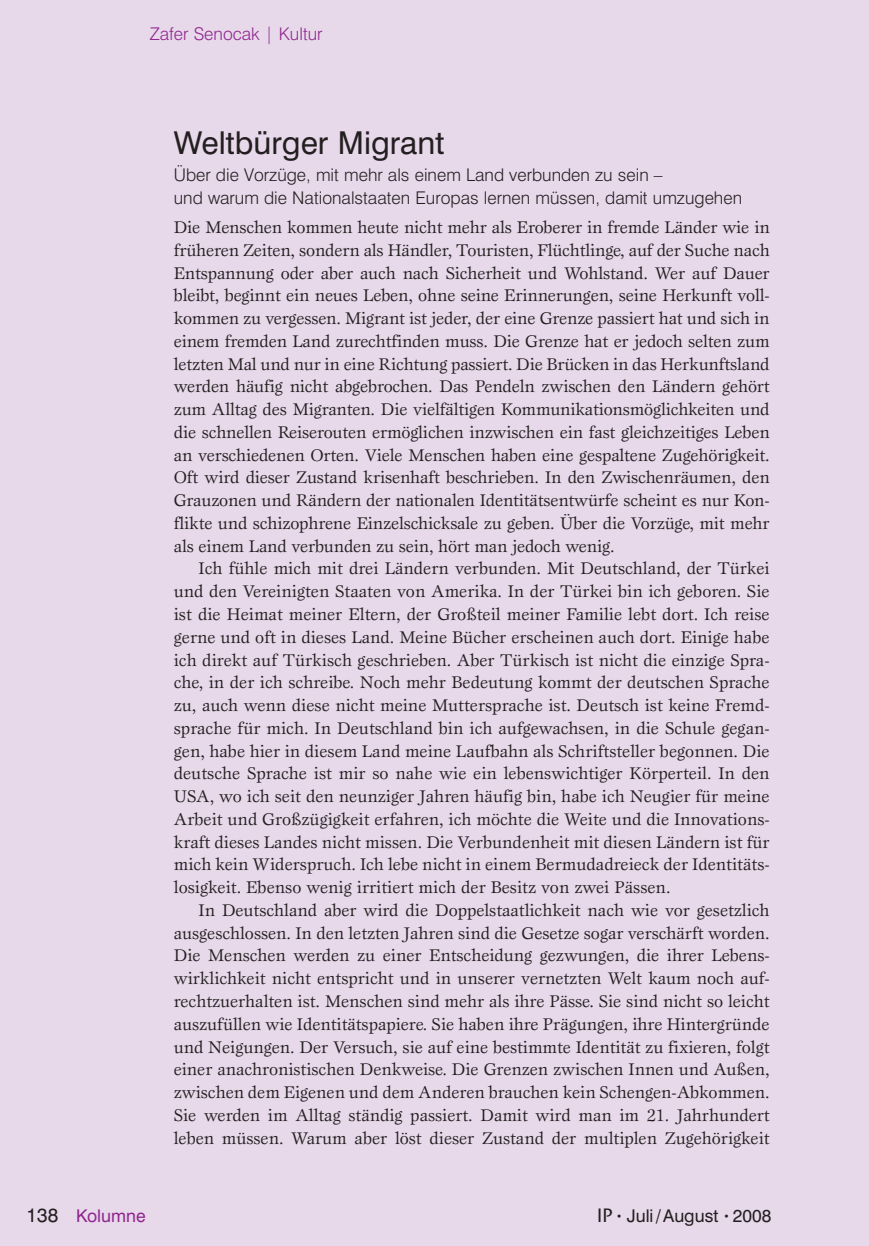
<style>
.page{position:relative;width:869px;height:1246px;background:#fff}
.page>*{position:absolute;margin:0;border:0;box-sizing:border-box;transform-origin:0 0}
.t1{font:31.5px "Swiss 721 BT";color:#231f20}
.t2{font:17.5px/22.8px "Esprit";letter-spacing:-.005em;color:#231f20;text-align:justify}
.t3{font:300 17.5px/22.8px "Swiss 721 BT";color:#231f20}
.t4{font:17.5px "Swiss 721 BT";color:#231f20}
.t5{font:300 17.5px "Swiss 721 BT";color:#90268f}
.t6{font:17.5px "Swiss 721 BT";color:#90268f}
.s1{font-size:19.25px;color:#231f20}
.s2{font-family:"ITC Stone Sans";font-weight:500;font-size:19.25px}
.s3{font-size:10.5px}
</style>
<div class="page">
<div style="left:0;top:0;width:868px;height:1245px;background:#e7d8ea"></div>
<hr style="left:868px;top:0;width:1px;height:1245px;background:#e7d8ea">
<p class="t5" style="left:150px;top:23px;width:174px">Zafer Senocak | Kultur</p>
<h1 class="t1" style="left:174px;top:123px;width:272px">Weltbürger Migrant</h1>
<p class="t3" style="left:174px;top:164px;width:569px">Über die Vorzüge, mit mehr als einem Land verbunden zu sein –<br>und warum die Nationalstaaten Europas lernen müssen, damit umzugehen</p>
<p class="t2" style="left:174px;top:215px;width:597px">Die Menschen kommen heute nicht mehr als Eroberer in fremde Länder wie in früheren Zeiten, sondern als Händler, Touristen, Flüchtlinge, auf der Suche nach Entspannung oder aber auch nach Sicherheit und Wohlstand. Wer auf Dauer bleibt, beginnt ein neues Leben, ohne seine Erinnerungen, seine Herkunft voll&shy;kommen zu vergessen. Migrant ist jeder, der eine Grenze passiert hat und sich in einem fremden Land zurechtfinden muss. Die Grenze hat er jedoch selten zum letzten Mal und nur in eine Richtung passiert. Die Brücken in das Herkunftsland werden häufig nicht abgebrochen. Das Pendeln zwischen den Ländern gehört zum Alltag des Migranten. Die vielfältigen Kommunikationsmöglichkeiten und die schnellen Reiserouten ermöglichen inzwischen ein fast gleichzeitiges Leben an verschiedenen Orten. Viele Menschen haben eine gespaltene Zugehörigkeit.<br>Oft wird dieser Zustand krisenhaft beschrieben. In den Zwischenräumen, den Grauzonen und Rändern der nationalen Identitätsentwürfe scheint es nur Kon&shy;flikte und schizophrene Einzelschicksale zu geben. Über die Vorzüge, mit mehr als einem Land verbunden zu sein, hört man jedoch wenig.</p>
<p class="t2" style="left:174px;top:557px;width:597px;text-indent:25px">Ich fühle mich mit drei Ländern verbunden. Mit Deutschland, der Türkei und den Vereinigten Staaten von Amerika. In der Türkei bin ich geboren. Sie ist die Heimat meiner Eltern, der Großteil meiner Familie lebt dort. Ich reise gerne und oft in dieses Land. Meine Bücher erscheinen auch dort. Einige habe ich direkt auf Türkisch geschrieben. Aber Türkisch ist nicht die einzige Spra&shy;che, in der ich schreibe. Noch mehr Bedeutung kommt der deutschen Sprache zu, auch wenn diese nicht meine Muttersprache ist. Deutsch ist keine Fremd&shy;sprache für mich. In Deutschland bin ich aufgewachsen, in die Schule gegan&shy;gen, habe hier in diesem Land meine Laufbahn als Schriftsteller begonnen. Die deutsche Sprache ist mir so nahe wie ein lebenswichtiger Körperteil. In den USA, wo ich seit den neunziger Jahren häufig bin, habe ich Neugier für meine Arbeit und Großzügigkeit erfahren, ich möchte die Weite und die Innovations&shy;kraft dieses Landes nicht missen. Die Verbundenheit mit diesen Ländern ist für mich kein Widerspruch. Ich lebe nicht in einem Bermudadreieck der Identitäts&shy;losigkeit. Ebenso wenig irritiert mich der Besitz von zwei Pässen.</p>
<p class="t2" style="left:174px;top:898px;width:597px;text-indent:25px">In Deutschland aber wird die Doppelstaatlichkeit nach wie vor gesetzlich ausgeschlossen. In den letzten Jahren sind die Gesetze sogar verschärft worden.<br>Die Menschen werden zu einer Entscheidung gezwungen, die ihrer Lebens&shy;wirklichkeit nicht entspricht und in unserer vernetzten Welt kaum noch auf&shy;rechtzuerhalten ist. Menschen sind mehr als ihre Pässe. Sie sind nicht so leicht auszufüllen wie Identitätspapiere. Sie haben ihre Prägungen, ihre Hintergründe und Neigungen. Der Versuch, sie auf eine bestimmte Identität zu fixieren, folgt einer anachronistischen Denkweise. Die Grenzen zwischen Innen und Außen, zwischen dem Eigenen und dem Anderen brauchen kein Schengen-Abkommen.<br>Sie werden im Alltag ständig passiert. Damit wird man im 21. Jahrhundert leben müssen. Warum aber löst dieser Zustand der multiplen Zugehörigkeit</p>
<p class="t6" style="left:27px;top:1204px;width:121px"><span class="s1">138</span> Kolumne</p>
<p class="t4" style="left:597px;top:1204px;width:175px"><span class="s2">IP</span> <span class="s3">•</span> Juli / August <span class="s3">•</span> 2008</p>
</div>
